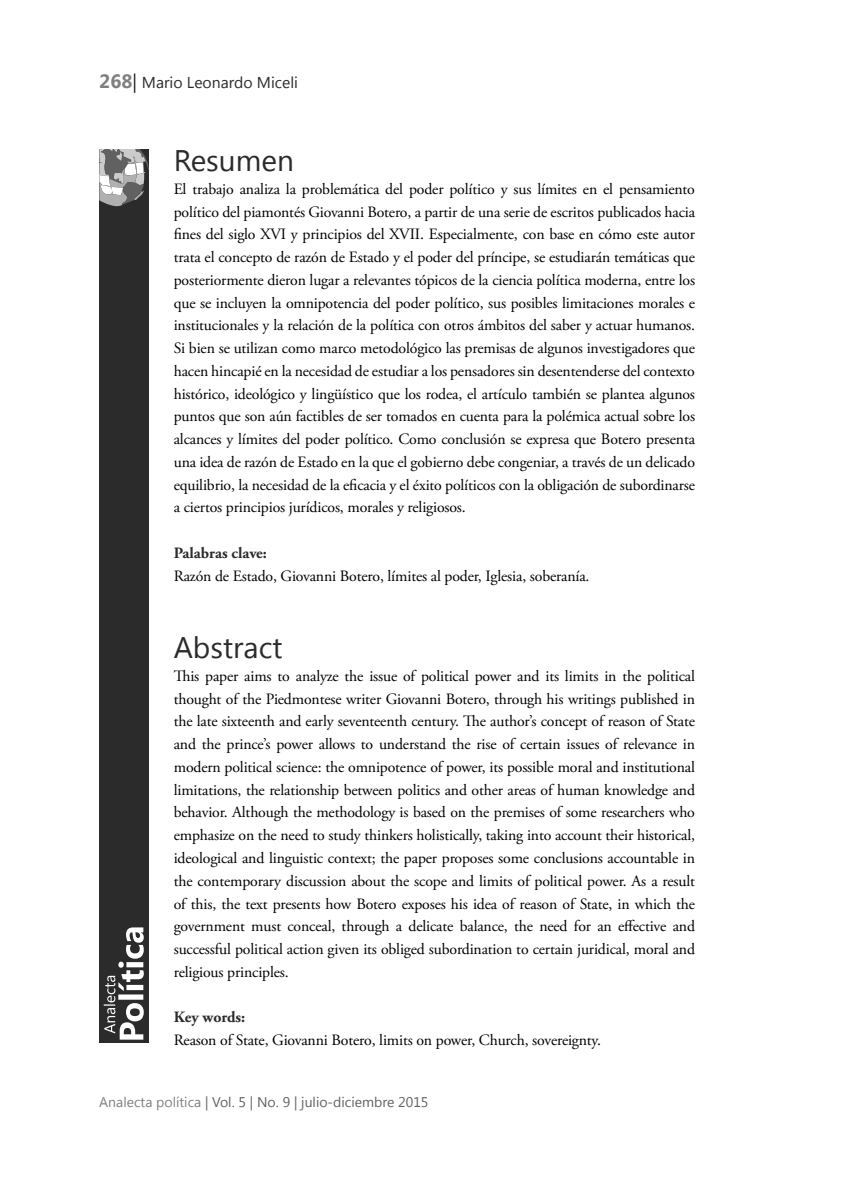
<style>
.page{position:relative;width:844px;height:1191px;background:#fff}
.page>*{position:absolute;margin:0;border:0;box-sizing:border-box;transform-origin:0 0}
.t1{font:29.75px "Segoe UI";color:#2b2b2b}
.t2{font:15.75px/22.8px "Adobe Garamond Pro";letter-spacing:-.01em;color:#000;text-align:justify}
.t3{font:15.75px "Segoe UI";color:#2b2b2b}
.t4{font:700 15.75px "Adobe Garamond Pro";color:#2b2b2b}
.t5{font:14px "Segoe UI";color:#616161}
.s1{font-weight:700;font-size:19.25px;color:#808080}
.s2{font-family:"Adobe Garamond Pro";font-size:19.25px;color:#000}
.s3{color:#808080}
</style>
<div class="page">
<div style="left:99px;top:149px;width:50px;height:893px;background:#2b2b2b"></div>
<svg style="left:104px;top:927px;width:40px;height:112px"></svg>
<svg style="left:99px;top:149px;width:50px;height:58px"></svg>
<p class="t3" style="left:99px;top:72px;width:200px"><span class="s1">268</span><span class="s2">|</span> Mario Leonardo Miceli</p>
<h1 class="t1" style="left:174px;top:140px;width:121px">Resumen</h1>
<p class="t2" style="left:174px;top:178px;width:523px">El trabajo analiza la problemática del poder político y sus límites en el pensamiento político del piamontés Giovanni Botero, a partir de una serie de escritos publicados hacia fines del siglo XVI y principios del XVII. Especialmente, con base en cómo este autor trata el concepto de razón de Estado y el poder del príncipe, se estudiarán temáticas que posteriormente dieron lugar a relevantes tópicos de la ciencia política moderna, entre los que se incluyen la omnipotencia del poder político, sus posibles limitaciones morales e institucionales y la relación de la política con otros ámbitos del saber y actuar humanos.<br>Si bien se utilizan como marco metodológico las premisas de algunos investigadores que hacen hincapié en la necesidad de estudiar a los pensadores sin desentenderse del contexto histórico, ideológico y lingüístico que los rodea, el artículo también se plantea algunos puntos que son aún factibles de ser tomados en cuenta para la polémica actual sobre los alcances y límites del poder político. Como conclusión se expresa que Botero presenta una idea de razón de Estado en la que el gobierno debe congeniar, a través de un delicado equilibrio, la necesidad de la eficacia y el éxito políticos con la obligación de subordinarse a ciertos principios jurídicos, morales y religiosos.</p>
<p class="t4" style="left:174px;top:543px;width:95px">Palabras clave:</p>
<p class="t2" style="left:174px;top:565px;width:417px">Razón de Estado, Giovanni Botero, límites al poder, Iglesia, soberanía.</p>
<h1 class="t1" style="left:174px;top:627px;width:110px">Abstract</h1>
<p class="t2" style="left:174px;top:665px;width:522px">This paper aims to analyze the issue of political power and its limits in the political thought of the Piedmontese writer Giovanni Botero, through his writings published in the late sixteenth and early seventeenth century. The author’s concept of reason of State and the prince’s power allows to understand the rise of certain issues of relevance in modern political science: the omnipotence of power, its possible moral and institutional limitations, the relationship between politics and other areas of human knowledge and behavior. Although the methodology is based on the premises of some researchers who emphasize on the need to study thinkers holistically, taking into account their historical, ideological and linguistic context; the paper proposes some conclusions accountable in the contemporary discussion about the scope and limits of political power. As a result of this, the text presents how Botero exposes his idea of reason of State, in which the government must conceal, through a delicate balance, the need for an effective and successful political action given its obliged subordination to certain juridical, moral and religious principles.</p>
<p class="t4" style="left:174px;top:1008px;width:73px">Key words:</p>
<p class="t2" style="left:174px;top:1029px;width:428px">Reason of State, Giovanni Botero, limits on power, Church, sovereignty.</p>
<p class="t5" style="left:99px;top:1092px;width:330px"><span class="s3">Analecta política</span> | Vol. 5 | No. 9 | julio-diciembre 2015</p>
</div>
